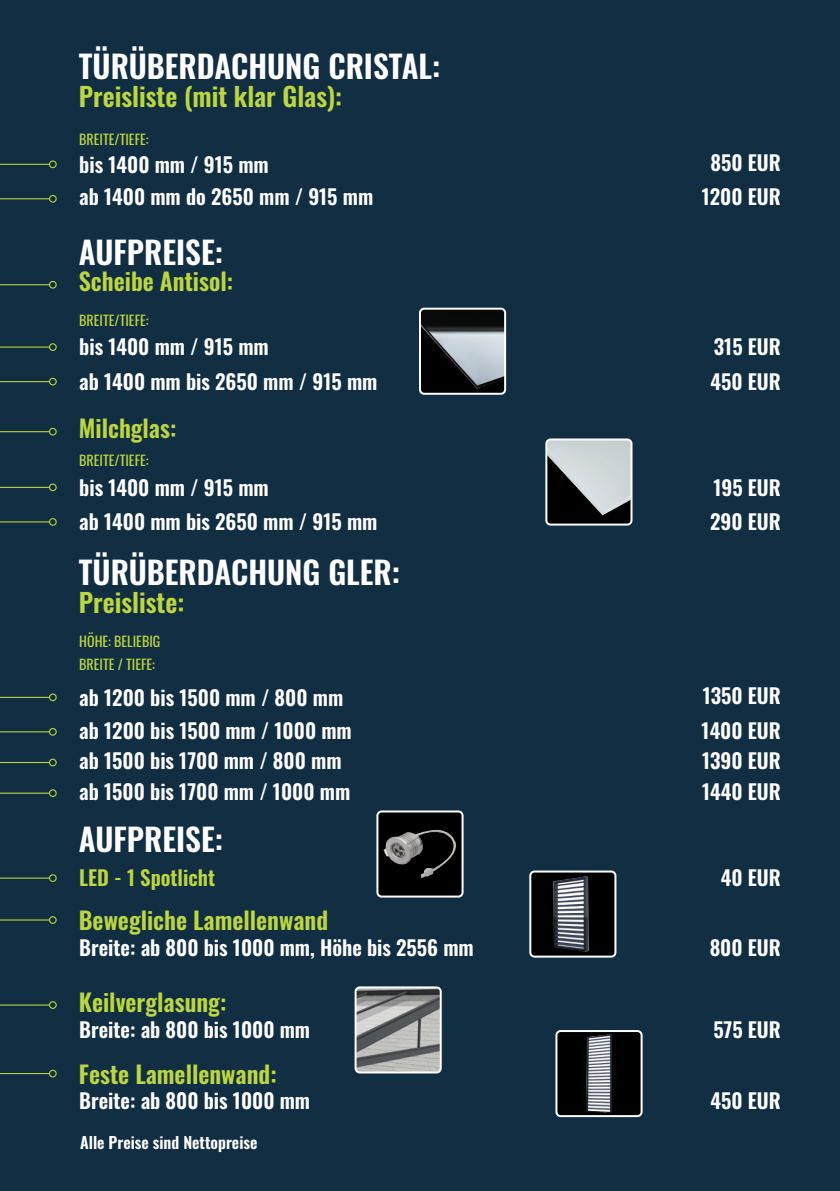
<style>
.page{position:relative;width:840px;height:1191px;background:#fff}
.page>*{position:absolute;margin:0;border:0;box-sizing:border-box;transform-origin:0 0}
.t1{font:600 31.2px "Oswald";color:#fff}
.t2{font:600 26px "Oswald";color:#bcd63e}
.t3{font:600 24px "Oswald";color:#bcd63e}
.t4{font:600 20.6px/30.6px "Oswald";color:#fff}
.t5{font:600 20.6px "Oswald";color:#bcd63e}
.t6{font:600 16px "Oswald";color:#fff}
.t7{font:14px/23px "Oswald";color:#bcd63e}
</style>
<div class="page">
<div style="left:0;top:0;width:839px;height:1191px;background:#122e43"></div>
<div style="left:49px;top:160px;width:8px;height:8px;border:1px solid #bcd63e;border-radius:50%"></div>
<hr style="left:0;top:164px;width:49px;height:1px;background:#bcd63e">
<div style="left:49px;top:195px;width:8px;height:8px;border:1px solid #bcd63e;border-radius:50%"></div>
<hr style="left:0;top:198px;width:49px;height:1px;background:#bcd63e">
<div style="left:49px;top:343px;width:8px;height:8px;border:1px solid #bcd63e;border-radius:50%"></div>
<hr style="left:0;top:346px;width:49px;height:2px;background:#bcd63e">
<div style="left:49px;top:281px;width:8px;height:7px;border:1px solid #bcd63e;border-radius:50%"></div>
<hr style="left:0;top:284px;width:49px;height:1px;background:#bcd63e">
<div style="left:49px;top:483px;width:8px;height:8px;border:1px solid #bcd63e;border-radius:50%"></div>
<hr style="left:0;top:487px;width:49px;height:1px;background:#bcd63e">
<div style="left:49px;top:428px;width:8px;height:7px;border:1px solid #bcd63e;border-radius:50%"></div>
<hr style="left:0;top:431px;width:49px;height:1px;background:#bcd63e">
<div style="left:49px;top:378px;width:8px;height:7px;border:1px solid #bcd63e;border-radius:50%"></div>
<hr style="left:0;top:381px;width:49px;height:1px;background:#bcd63e">
<div style="left:49px;top:518px;width:8px;height:8px;border:1px solid #bcd63e;border-radius:50%"></div>
<hr style="left:0;top:521px;width:49px;height:1px;background:#bcd63e">
<div style="left:420px;top:309px;width:85px;height:85px;background:#070909;border-radius:4px"></div>
<img style="left:422px;top:319px;width:81px;height:70px">
<div style="left:419px;top:308px;width:87px;height:87px;border:2px solid #fff;border-radius:4px"></div>
<div style="left:546px;top:439px;width:85px;height:85px;background:#000;border-radius:4px"></div>
<img style="left:548px;top:441px;width:81px;height:75px">
<div style="left:545px;top:438px;width:87px;height:87px;border:2px solid #fff;border-radius:4px"></div>
<div style="left:49px;top:693px;width:8px;height:8px;border:1px solid #bcd63e;border-radius:50%"></div>
<hr style="left:0;top:697px;width:49px;height:1px;background:#bcd63e">
<div style="left:49px;top:728px;width:8px;height:7px;border:1px solid #bcd63e;border-radius:50%"></div>
<hr style="left:0;top:731px;width:49px;height:1px;background:#bcd63e">
<div style="left:49px;top:758px;width:8px;height:8px;border:1px solid #bcd63e;border-radius:50%"></div>
<hr style="left:0;top:762px;width:49px;height:1px;background:#bcd63e">
<div style="left:49px;top:789px;width:8px;height:8px;border:1px solid #bcd63e;border-radius:50%"></div>
<hr style="left:0;top:792px;width:49px;height:1px;background:#bcd63e">
<div style="left:49px;top:874px;width:8px;height:8px;border:1px solid #bcd63e;border-radius:50%"></div>
<hr style="left:0;top:877px;width:49px;height:1px;background:#bcd63e">
<div style="left:377px;top:811px;width:85px;height:85px;background:#000;border-radius:4px"></div>
<img style="left:383px;top:829px;width:73px;height:49px">
<div style="left:376px;top:810px;width:87px;height:87px;border:2px solid #fff;border-radius:4px"></div>
<div style="left:49px;top:916px;width:8px;height:8px;border:1px solid #bcd63e;border-radius:50%"></div>
<hr style="left:0;top:919px;width:49px;height:1px;background:#bcd63e">
<div style="left:530px;top:871px;width:85px;height:85px;background:#000;border-radius:4px"></div>
<img style="left:553px;top:877px;width:35px;height:74px">
<div style="left:529px;top:870px;width:87px;height:87px;border:2px solid #fff;border-radius:4px"></div>
<div style="left:49px;top:1001px;width:8px;height:8px;border:1px solid #bcd63e;border-radius:50%"></div>
<hr style="left:0;top:1004px;width:49px;height:1px;background:#bcd63e">
<div style="left:49px;top:1069px;width:8px;height:8px;border:1px solid #bcd63e;border-radius:50%"></div>
<hr style="left:0;top:1073px;width:49px;height:1px;background:#bcd63e">
<img style="left:355px;top:987px;width:85px;height:85px;border-radius:4px">
<div style="left:354px;top:986px;width:87px;height:87px;border:2px solid #fff;border-radius:4px"></div>
<div style="left:556px;top:1031px;width:85px;height:85px;background:#000;border-radius:4px"></div>
<img style="left:586px;top:1034px;width:25px;height:78px">
<div style="left:555px;top:1030px;width:87px;height:87px;border:2px solid #fff;border-radius:4px"></div>
<h1 class="t1" style="left:79px;top:42px;width:363px">TÜRÜBERDACHUNG CRISTAL:</h1>
<p class="t2" style="left:79px;top:76px;width:264px">Preisliste (mit klar Glas):</p>
<p class="t7" style="left:79px;top:127px;width:71px">BREITE/TIEFE:</p>
<p class="t4" style="left:79px;top:148px;width:191px">bis 1400 mm / 915 mm</p>
<p class="t4" style="left:79px;top:181px;width:295px">ab 1400 mm do 2650 mm / 915 mm</p>
<h1 class="t1" style="left:79px;top:228px;width:146px">AUFPREISE:</h1>
<p class="t3" style="left:79px;top:263px;width:156px">Scheibe Antisol:</p>
<p class="t7" style="left:79px;top:308px;width:71px">BREITE/TIEFE:</p>
<p class="t4" style="left:79px;top:331px;width:191px">bis 1400 mm / 915 mm</p>
<p class="t4" style="left:79px;top:365px;width:299px">ab 1400 mm bis 2650 mm / 915 mm</p>
<p class="t3" style="left:79px;top:409px;width:99px">Milchglas:</p>
<p class="t7" style="left:79px;top:448px;width:71px">BREITE/TIEFE:</p>
<p class="t4" style="left:79px;top:471px;width:191px">bis 1400 mm / 915 mm</p>
<p class="t4" style="left:79px;top:505px;width:299px">ab 1400 mm bis 2650 mm / 915 mm</p>
<h1 class="t1" style="left:79px;top:547px;width:322px">TÜRÜBERDACHUNG GLER:</h1>
<p class="t2" style="left:79px;top:581px;width:107px">Preisliste:</p>
<p class="t7" style="left:79px;top:629px;width:82px">HÖHE: BELIEBIG<br>BREITE / TIEFE:</p>
<p class="t4" style="left:79px;top:681px;width:265px">ab 1200 bis 1500 mm / 800 mm</p>
<p class="t4" style="left:79px;top:714px;width:274px">ab 1200 bis 1500 mm / 1000 mm ab 1500 bis 1700 mm / 800 mm ab 1500 bis 1700 mm / 1000 mm</p>
<p class="t4" style="left:710px;top:146px;width:72px">850 EUR</p>
<p class="t4" style="left:701px;top:181px;width:80px">1200 EUR</p>
<p class="t4" style="left:713px;top:331px;width:68px">315 EUR</p>
<p class="t4" style="left:710px;top:365px;width:72px">450 EUR</p>
<p class="t4" style="left:713px;top:471px;width:69px">195 EUR</p>
<p class="t4" style="left:709px;top:505px;width:72px">290 EUR</p>
<p class="t4" style="left:702px;top:679px;width:80px">1350 EUR</p>
<p class="t4" style="left:701px;top:714px;width:81px;text-align:justify">1400 EUR 1390 EUR 1440 EUR</p>
<h1 class="t1" style="left:79px;top:814px;width:146px">AUFPREISE:</h1>
<p class="t5" style="left:79px;top:862px;width:137px">LED - 1 Spotlicht</p>
<p class="t4" style="left:720px;top:861px;width:61px">40 EUR</p>
<p class="t3" style="left:79px;top:901px;width:251px">Bewegliche Lamellenwand</p>
<p class="t4" style="left:79px;top:931px;width:396px">Breite: ab 800 bis 1000 mm, Höhe bis 2556 mm</p>
<p class="t4" style="left:709px;top:931px;width:73px">800 EUR</p>
<p class="t3" style="left:79px;top:983px;width:149px">Keilverglasung:</p>
<p class="t4" style="left:79px;top:1013px;width:232px">Breite: ab 800 bis 1000 mm</p>
<p class="t3" style="left:79px;top:1054px;width:199px">Feste Lamellenwand:</p>
<p class="t4" style="left:79px;top:1084px;width:232px">Breite: ab 800 bis 1000 mm</p>
<p class="t6" style="left:80px;top:1129px;width:179px">Alle Preise sind Nettopreise</p>
<p class="t4" style="left:713px;top:1013px;width:69px">575 EUR</p>
<p class="t4" style="left:710px;top:1084px;width:72px">450 EUR</p>
</div>
